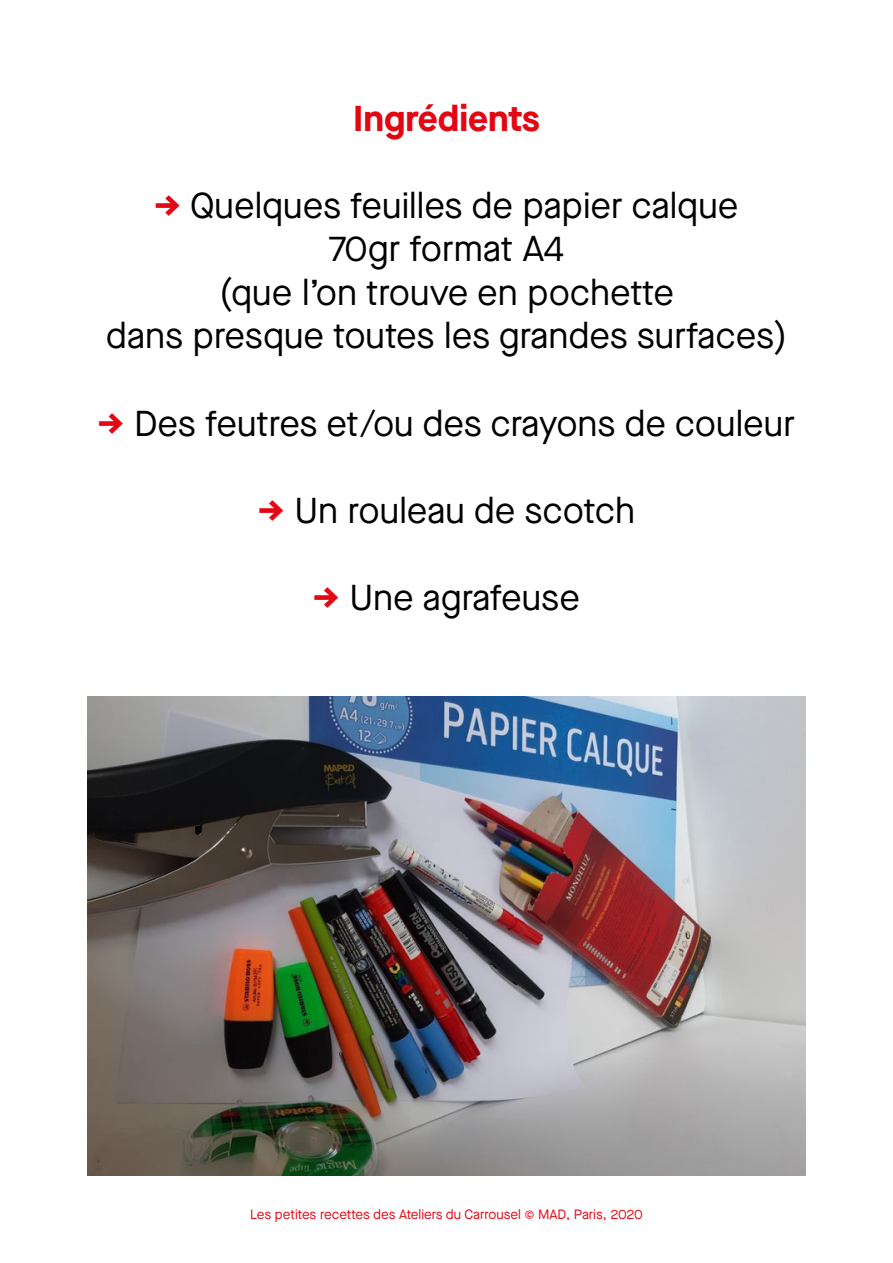
<style>
.page{position:relative;width:893px;height:1263px;background:#fff}
.page>*{position:absolute;margin:0;border:0;box-sizing:border-box;transform-origin:0 0}
.t1{font:36px/43.5px "Maison Neue";color:#000;text-align:center}
.t2{font:700 36px "Maison Neue";color:#e30613}
.t3{font:13.5px "Maison Neue";color:#e30613}
.s1{font-weight:700;color:#e30613}
</style>
<div class="page">
<img style="left:87px;top:697px;width:719px;height:479px">
<p class="t2" style="left:353px;top:92px;width:188px">Ingrédients</p>
<p class="t1" style="left:106px;top:183px;width:683px"><span class="s1">→</span> Quelques feuilles de papier calque<br>70gr format A4<br>(que l’on trouve en pochette<br>dans presque toutes les grandes surfaces)</p>
<p class="t1" style="left:98px;top:401px;width:699px"><span class="s1">→</span> Des feutres et/ou des crayons de couleur</p>
<p class="t1" style="left:258px;top:488px;width:378px"><span class="s1">→</span> Un rouleau de scotch</p>
<p class="t1" style="left:313px;top:575px;width:268px"><span class="s1">→</span> Une agrafeuse</p>
<p class="t3" style="left:250px;top:1206px;width:394px">Les petites recettes des Ateliers du Carrousel © MAD, Paris, 2020</p>
</div>
